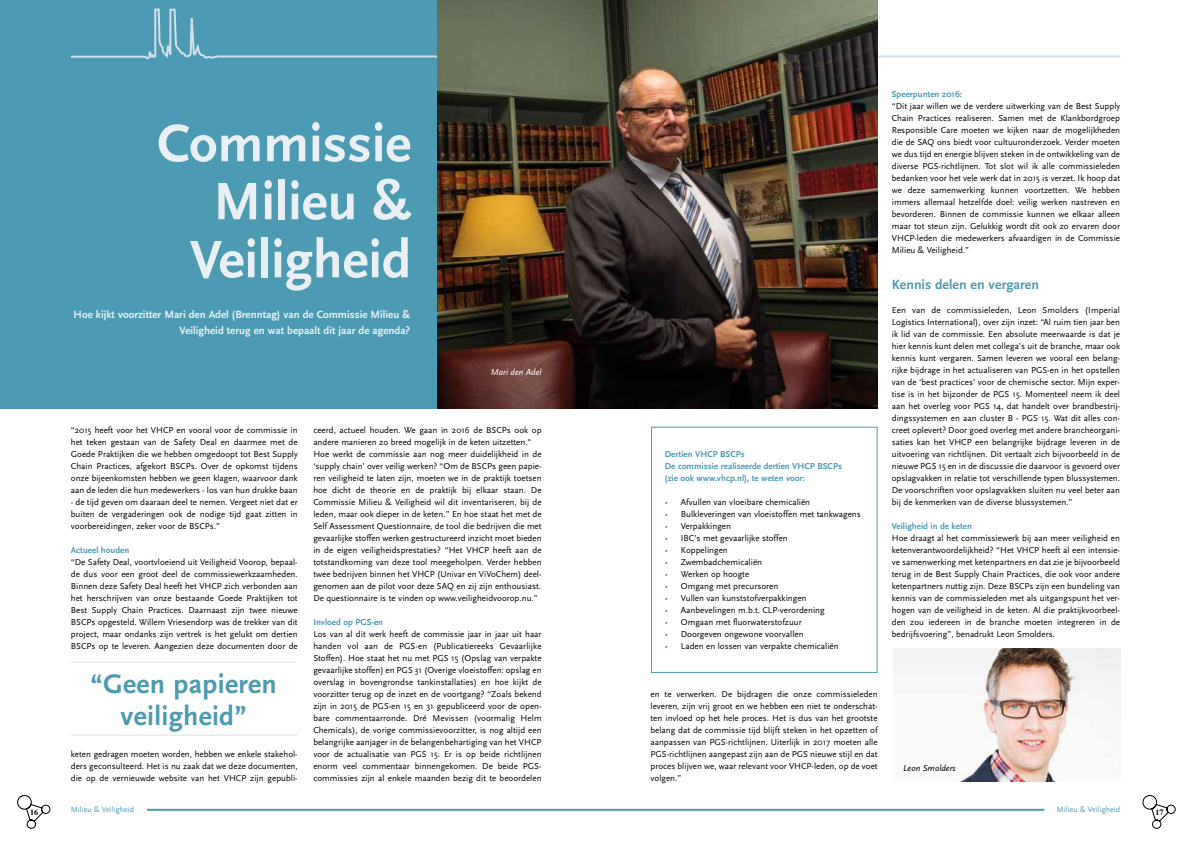
<style>
.page{position:relative;width:1191px;height:842px;background:#fff}
.page>*{position:absolute;margin:0;border:0;box-sizing:border-box;transform-origin:0 0}
.t1{font:700 55px/58px "AD Scala Sans";color:#e9eff4;text-align:right}
.t2{font:700 28px/32px "AD Scala Sans";letter-spacing:.01em;color:#4d9bb3;text-align:center}
.t3{font:700 14px "AD Scala Sans";color:#4d9bb3}
.t4{font:700 11px/16px "AD Scala Sans";color:#e9eff4;text-align:right}
.t5{font:9px/12px "AD Scala Sans Romein";color:#000;text-align:justify}
.t6{font:700 9px/12px "AD Scala Sans";color:#4d9bb3}
.t7{font:italic 9px "AD Scala Sans";color:#000}
.t8{font:italic 9px "AD Scala Sans";color:#fff}
.t9{font:8px "AD Scala Sans Romein";color:#4d9bb3}
.t10{font:700 8px "Times New Roman MT Std";color:#000}
.s1{color:#4d9bb3}
</style>
<div class="page">
<svg style="left:1142px;top:795px;width:33px;height:33px"></svg>
<svg style="left:17px;top:795px;width:33px;height:33px"></svg>
<hr style="left:147px;top:809px;width:897px;height:2px;background:#4d9bb3">
<div style="left:0;top:0;width:877px;height:409px;background:#4d9bb3"></div>
<svg style="left:70px;top:0;width:1050px;height:67px"></svg>
<img style="left:437px;top:0;width:440px;height:409px">
<div style="left:651px;top:427px;width:226px;height:246px;border:1px solid #4d9bb3"></div>
<img style="left:893px;top:648px;width:227px;height:133px">
<hr style="left:71px;top:662px;width:225px;height:1px;background:#dae5ec">
<hr style="left:71px;top:735px;width:226px;height:1px;background:#dae5ec">
<p class="t6" style="left:891px;top:88px;width:72px">Speerpunten 2016:</p>
<p class="t5" style="left:891px;top:100px;width:230px">“Dit jaar willen we de verdere uitwerking van de Best Supply Chain Practices realiseren. Samen met de Klankbordgroep Responsible Care moeten we kijken naar de mogelijkheden die de SAQ ons biedt voor cultuuronderzoek. Verder moeten we dus tijd en energie blijven steken in de ontwikkeling van de diverse PGS-richtlijnen. Tot slot wil ik alle commissieleden bedanken voor het vele werk dat in 2015 is verzet. Ik hoop dat we deze samenwerking kunnen voortzetten. We hebben immers allemaal hetzelfde doel: veilig werken nastreven en bevorderen. Binnen de commissie kunnen we elkaar alleen maar tot steun zijn. Gelukkig wordt dit ook zo ervaren door VHCP-leden die medewerkers afvaardigen in de Commissie Milieu &amp; Veiligheid.”</p>
<h3 class="t3" style="left:891px;top:277px;width:149px">Kennis delen en vergaren</h3>
<p class="t5" style="left:891px;top:304px;width:230px">Een van de commissieleden, Leon Smolders (Imperial Logistics International), over zijn inzet: “Al ruim tien jaar ben ik lid van de commissie. Een absolute meerwaarde is dat je hier kennis kunt delen met collega’s uit de branche, maar ook kennis kunt vergaren. Samen leveren we vooral een belang&shy;rijke bijdrage in het actualiseren van PGS-en in het opstellen van de ‘best practices’ voor de chemische sector. Mijn exper&shy;tise is in het bijzonder de PGS 15. Momenteel neem ik deel aan het overleg voor PGS 14, dat handelt over brandbestrij&shy;dingssystemen en aan cluster B - PGS 15. Wat dit alles con&shy;creet oplevert? Door goed overleg met andere brancheorgani&shy;saties kan het VHCP een belangrijke bijdrage leveren in de uitvoering van richtlijnen. Dit vertaalt zich bijvoorbeeld in de nieuwe PGS 15 en in de discussie die daarvoor is gevoerd over opslagvakken in relatie tot verschillende typen blussystemen.<br>De voorschriften voor opslagvakken sluiten nu veel beter aan bij de kenmerken van de diverse blussystemen.”</p>
<p class="t6" style="left:891px;top:520px;width:82px">Veiligheid in de keten</p>
<p class="t5" style="left:891px;top:532px;width:230px">Hoe draagt al het commissiewerk bij aan meer veiligheid en ketenverantwoordelijkheid? “Het VHCP heeft al een intensie&shy;ve samenwerking met ketenpartners en dat zie je bijvoorbeeld terug in de Best Supply Chain Practices, die ook voor andere ketenpartners nuttig zijn. Deze BSCPs zijn een bundeling van kennis van de commissieleden met als uitgangspunt het ver&shy;hogen van de veiligheid in de keten. Al die praktijkvoorbeel&shy;den zou iedereen in de branche moeten integreren in de bedrijfsvoering”, benadrukt Leon Smolders.</p>
<h1 class="t1" style="left:157px;top:116px;width:255px">Commissie<br>Milieu &amp;<br>Veiligheid</h1>
<p class="t4" style="left:74px;top:307px;width:338px">Hoe kijkt voorzitter Mari den Adel (Brenntag) van de Commissie Milieu &amp;<br>Veiligheid terug en wat bepaalt dit jaar de agenda?</p>
<p class="t8" style="left:491px;top:367px;width:52px">Mari den Adel</p>
<p class="t5" style="left:71px;top:424px;width:228px">“2015 heeft voor het VHCP en vooral voor de commissie in het teken gestaan van de Safety Deal en daarmee met de Goede Praktijken die we hebben omgedoopt tot Best Supply Chain Practices, afgekort BSCPs. Over de opkomst tijdens onze bijeenkomsten hebben we geen klagen, waarvoor dank aan de leden die hun medewerkers - los van hun drukke baan</p>
<p class="t5" style="left:71px;top:496px;width:228px">- de tijd geven om daaraan deel te nemen. Vergeet niet dat er buiten de vergaderingen ook de nodige tijd gaat zitten in voorbereidingen, zeker voor de BSCPs.”</p>
<p class="t6" style="left:71px;top:544px;width:60px">Actueel houden</p>
<p class="t5" style="left:71px;top:556px;width:228px">“De Safety Deal, voortvloeiend uit Veiligheid Voorop, bepaal&shy;de dus voor een groot deel de commissiewerkzaamheden.<br>Binnen deze Safety Deal heeft het VHCP zich verbonden aan het herschrijven van onze bestaande Goede Praktijken tot Best Supply Chain Practices. Daarnaast zijn twee nieuwe BSCPs opgesteld. Willem Vriesendorp was de trekker van dit project, maar ondanks zijn vertrek is het gelukt om dertien BSCPs op te leveren. Aangezien deze documenten door de</p>
<p class="t5" style="left:313px;top:424px;width:230px;text-align:left">ceerd, actueel houden. We gaan in 2016 de BSCPs ook op andere manieren zo breed mogelijk in de keten uitzetten." Hoe werkt de commissie aan nog meer duidelijkheid in de ‘supply chain’ over veilig werken? “Om de BSCPs geen papie&shy;ren veiligheid te laten zijn, moeten we in de praktijk toetsen hoe dicht de theorie en de praktijk bij elkaar staan. De Commissie Milieu &amp; Veiligheid wil dit inventariseren, bij de leden, maar ook dieper in de keten.” En hoe staat het met de Self Assessment Questionnaire, de tool die bedrijven die met gevaarlijke stoffen werken gestructureerd inzicht moet bieden in de eigen veiligheidsprestaties? “Het VHCP heeft aan de totstandkoming van deze tool meegeholpen. Verder hebben twee bedrijven binnen het VHCP (Univar en ViVoChem) deel&shy;genomen aan de pilot voor deze SAQ en zij zijn enthousiast.<br>De questionnaire is te vinden op www.veiligheidvoorop.nu.”</p>
<p class="t6" style="left:313px;top:616px;width:71px">Invloed op PGS-en</p>
<p class="t5" style="left:313px;top:628px;width:230px">Los van al dit werk heeft de commissie jaar in jaar uit haar handen vol aan de PGS-en (Publicatiereeks Gevaarlijke Stoffen). Hoe staat het nu met PGS 15 (Opslag van verpakte gevaarlijke stoffen) en PGS 31 (Overige vloeistoffen: opslag en overslag in bovengrondse tankinstallaties) en hoe kijkt de voorzitter terug op de inzet en de voortgang? “Zoals bekend zijn in 2015 de PGS-en 15 en 31 gepubliceerd voor de open&shy;bare commentaarronde. Dré Mevissen (voormalig Helm Chemicals), de vorige commissievoorzitter, is nog altijd een belangrijke aanjager in de belangenbehartiging van het VHCP voor de actualisatie van PGS 15. Er is op beide richtlijnen enorm veel commentaar binnengekomen. De beide PGS&shy;commissies zijn al enkele maanden bezig dit te beoordelen</p>
<p class="t6" style="left:665px;top:448px;width:179px">Dertien VHCP BSCPs<br>De commissie realiseerde dertien VHCP BSCPs (zie ook www.vhcp.nl), te weten voor:</p>
<p class="t5" style="left:665px;top:496px;width:147px"><span class="s1">•</span> Afvullen van vloeibare chemicaliën</p>
<p class="t5" style="left:665px;top:508px;width:197px"><span class="s1">•</span> Bulkleveringen van vloeistoffen met tankwagens</p>
<p class="t5" style="left:665px;top:520px;width:68px"><span class="s1">•</span> Verpakkingen</p>
<p class="t5" style="left:665px;top:532px;width:124px"><span class="s1">•</span> IBC’s met gevaarlijke stoffen</p>
<p class="t5" style="left:665px;top:544px;width:64px"><span class="s1">•</span> Koppelingen</p>
<p class="t5" style="left:665px;top:556px;width:99px"><span class="s1">•</span> Zwembadchemicaliën</p>
<p class="t5" style="left:665px;top:568px;width:86px"><span class="s1">•</span> Werken op hoogte</p>
<p class="t5" style="left:665px;top:580px;width:115px"><span class="s1">•</span> Omgang met precursoren</p>
<p class="t5" style="left:665px;top:592px;width:143px"><span class="s1">•</span> Vullen van kunststofverpakkingen</p>
<p class="t5" style="left:665px;top:604px;width:161px"><span class="s1">•</span> Aanbevelingen m.b.t. CLP-verordening</p>
<p class="t5" style="left:665px;top:616px;width:138px"><span class="s1">•</span> Omgaan met fluorwaterstofzuur</p>
<p class="t5" style="left:665px;top:628px;width:140px"><span class="s1">•</span> Doorgeven ongewone voorvallen</p>
<p class="t5" style="left:665px;top:640px;width:175px"><span class="s1">•</span> Laden en lossen van verpakte chemicaliën</p>
<h2 class="t2" style="left:91px;top:668px;width:188px">“Geen papieren veiligheid”</h2>
<p class="t5" style="left:650px;top:688px;width:229px">en te verwerken. De bijdragen die onze commissieleden leveren, zijn vrij groot en we hebben een niet te onderschat&shy;ten invloed op het hele proces. Het is dus van het grootste belang dat de commissie tijd blijft steken in het opzetten of aanpassen van PGS-richtlijnen. Uiterlijk in 2017 moeten alle PGS-richtlijnen aangepast zijn aan de PGS nieuwe stijl en dat proces blijven we, waar relevant voor VHCP-leden, op de voet volgen.”</p>
<p class="t5" style="left:71px;top:748px;width:228px">keten gedragen moeten worden, hebben we enkele stakehol&shy;ders geconsulteerd. Het is nu zaak dat we deze documenten, die op de vernieuwde website van het VHCP zijn gepubli-</p>
<p class="t9" style="left:71px;top:805px;width:65px">Milieu &amp; Veiligheid</p>
<p class="t9" style="left:1057px;top:805px;width:65px">Milieu &amp; Veiligheid</p>
<p class="t7" style="left:903px;top:763px;width:54px">Leon Smolders</p>
<p class="t10" style="left:30px;top:808px;width:9px">16</p>
<p class="t10" style="left:1155px;top:808px;width:9px">17</p>
</div>
